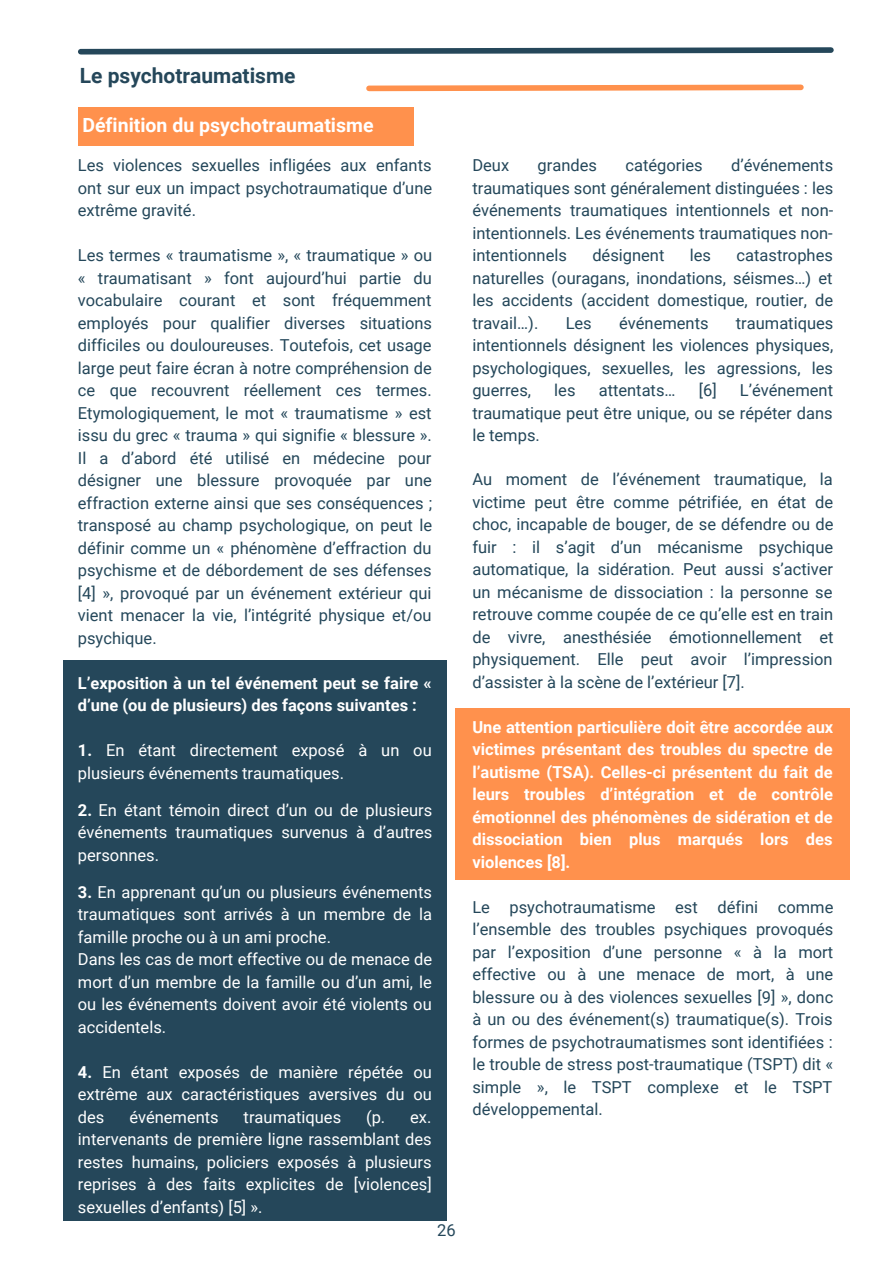
<style>
.page{position:relative;width:893px;height:1264px;background:#fff}
.page>*{position:absolute;margin:0;border:0;box-sizing:border-box;transform-origin:0 0}
.t1{font:700 21px "Roboto";color:#25475a}
.t2{font:700 19.5px "Roboto";color:#fff}
.t3{font:16.5px/22.5px "Roboto";color:#24475a;text-align:justify}
.t4{font:16.5px/22.5px "Roboto";color:#fff;text-align:justify}
.t5{font:700 16.5px/22.5px "Roboto";color:#fff}
.s1{font-weight:700}
</style>
<div class="page">
<svg style="left:78px;top:47px;width:756px;height:8px"></svg>
<svg style="left:366px;top:84px;width:438px;height:8px"></svg>
<div style="left:78px;top:108px;width:335px;height:38px;background:#ff914d"></div>
<div style="left:63px;top:660px;width:384px;height:560px;background:#25475a"></div>
<div style="left:455px;top:708px;width:395px;height:171px;background:#ff914d"></div>
<p class="t1" style="left:80px;top:64px;width:217px">Le psychotraumatisme</p>
<p class="t2" style="left:82px;top:114px;width:292px">Définition du psychotraumatisme</p>
<p class="t3" style="left:78px;top:154px;width:356px">Les violences sexuelles infligées aux enfants ont sur eux un impact psychotraumatique d’une extrême gravité.</p>
<p class="t3" style="left:78px;top:244px;width:356px">Les termes « traumatisme », « traumatique » ou « traumatisant » font aujourd’hui partie du vocabulaire courant et sont fréquemment employés pour qualifier diverses situations difficiles ou douloureuses. Toutefois, cet usage large peut faire écran à notre compréhension de ce que recouvrent réellement ces termes.<br>Etymologiquement, le mot « traumatisme » est issu du grec « trauma » qui signifie « blessure ».<br>Il a d’abord été utilisé en médecine pour désigner une blessure provoquée par une effraction externe ainsi que ses conséquences ; transposé au champ psychologique, on peut le définir comme un « phénomène d’effraction du psychisme et de débordement de ses défenses [4] », provoqué par un événement extérieur qui vient menacer la vie, l’intégrité physique et/ou psychique.</p>
<p class="t5" style="left:78px;top:672px;width:355px">L’exposition à un tel événement peut se faire « d’une (ou de plusieurs) des façons suivantes :</p>
<p class="t4" style="left:78px;top:739px;width:355px"><span class="s1">1.</span> En étant directement exposé à un ou plusieurs événements traumatiques.</p>
<p class="t4" style="left:78px;top:799px;width:356px"><span class="s1">2.</span> En étant témoin direct d’un ou de plusieurs événements traumatiques survenus à d’autres personnes.</p>
<p class="t4" style="left:78px;top:881px;width:355px"><span class="s1">3.</span> En apprenant qu’un ou plusieurs événements traumatiques sont arrivés à un membre de la famille proche ou à un ami proche.</p>
<p class="t4" style="left:78px;top:948px;width:356px">Dans les cas de mort effective ou de menace de mort d’un membre de la famille ou d’un ami, le ou les événements doivent avoir été violents ou accidentels.</p>
<p class="t4" style="left:78px;top:1060px;width:355px"><span class="s1">4.</span> En étant exposés de manière répétée ou extrême aux caractéristiques aversives du ou des</p>
<p class="t4" style="left:78px;top:1105px;width:355px;text-indent:288px">(p. ex. intervenants de première ligne rassemblant des restes humains, policiers exposés à plusieurs reprises à des faits explicites de [violences] sexuelles d’enfants) [5] ».</p>
<p class="t4" style="left:129px;top:1105px;width:91px">événements</p>
<p class="t4" style="left:244px;top:1105px;width:99px">traumatiques</p>
<p class="t3" style="left:437px;top:1219px;width:20px">26</p>
<p class="t3" style="left:472px;top:154px;width:362px;text-indent:259px">d’événements traumatiques sont généralement distinguées : les événements traumatiques intentionnels et non&shy;intentionnels. Les événements traumatiques non&shy;intentionnels</p>
<p class="t3" style="left:472px;top:154px;width:38px">Deux</p>
<p class="t3" style="left:537px;top:154px;width:61px">grandes</p>
<p class="t3" style="left:625px;top:154px;width:79px">catégories</p>
<p class="t3" style="left:472px;top:244px;width:362px;text-indent:264px">catastrophes naturelles (ouragans, inondations, séismes…) et les accidents (accident domestique, routier, de travail…).</p>
<p class="t3" style="left:592px;top:244px;width:74px">désignent</p>
<p class="t3" style="left:689px;top:244px;width:23px">les</p>
<p class="t3" style="left:565px;top:312px;width:28px">Les</p>
<p class="t3" style="left:619px;top:312px;width:91px">événements</p>
<p class="t3" style="left:472px;top:312px;width:362px;text-indent:263px">traumatiques intentionnels désignent les violences physiques, psychologiques, sexuelles, les agressions, les guerres,</p>
<p class="t3" style="left:554px;top:379px;width:23px">les</p>
<p class="t3" style="left:598px;top:379px;width:78px">attentats…</p>
<p class="t3" style="left:698px;top:379px;width:19px">[6]</p>
<p class="t3" style="left:472px;top:379px;width:362px;text-indent:267px">L’événement traumatique peut être unique, ou se répéter dans le temps.</p>
<p class="t3" style="left:472px;top:468px;width:362px">Au moment de l’événement traumatique, la victime peut être comme pétrifiée, en état de choc, incapable de bouger, de se défendre ou de fuir : il s’agit d’un mécanisme psychique automatique, la sidération. Peut aussi s’activer un mécanisme de dissociation : la personne se retrouve comme coupée de ce qu’elle est en train de vivre, anesthésiée émotionnellement et physiquement. Elle peut avoir l’impression d’assister à la scène de l’extérieur [7].</p>
<p class="t5" style="left:472px;top:715px;width:362px;text-align:justify">Une attention particulière doit être accordée aux victimes présentant des troubles du spectre de l’autisme (TSA). Celles-ci présentent du fait de leurs troubles d’intégration et de contrôle émotionnel des phénomènes de sidération et de dissociation bien plus marqués lors des violences [8].</p>
<p class="t3" style="left:472px;top:895px;width:362px">Le psychotraumatisme est défini comme l’ensemble des troubles psychiques provoqués par l’exposition d’une personne « à la mort effective ou à une menace de mort, à une blessure ou à des violences sexuelles [9] », donc à un ou des événement(s) traumatique(s). Trois formes de psychotraumatismes sont identifiées : le trouble de stress post-traumatique (TSPT) dit « simple », le TSPT complexe et le TSPT développemental.</p>
</div>
